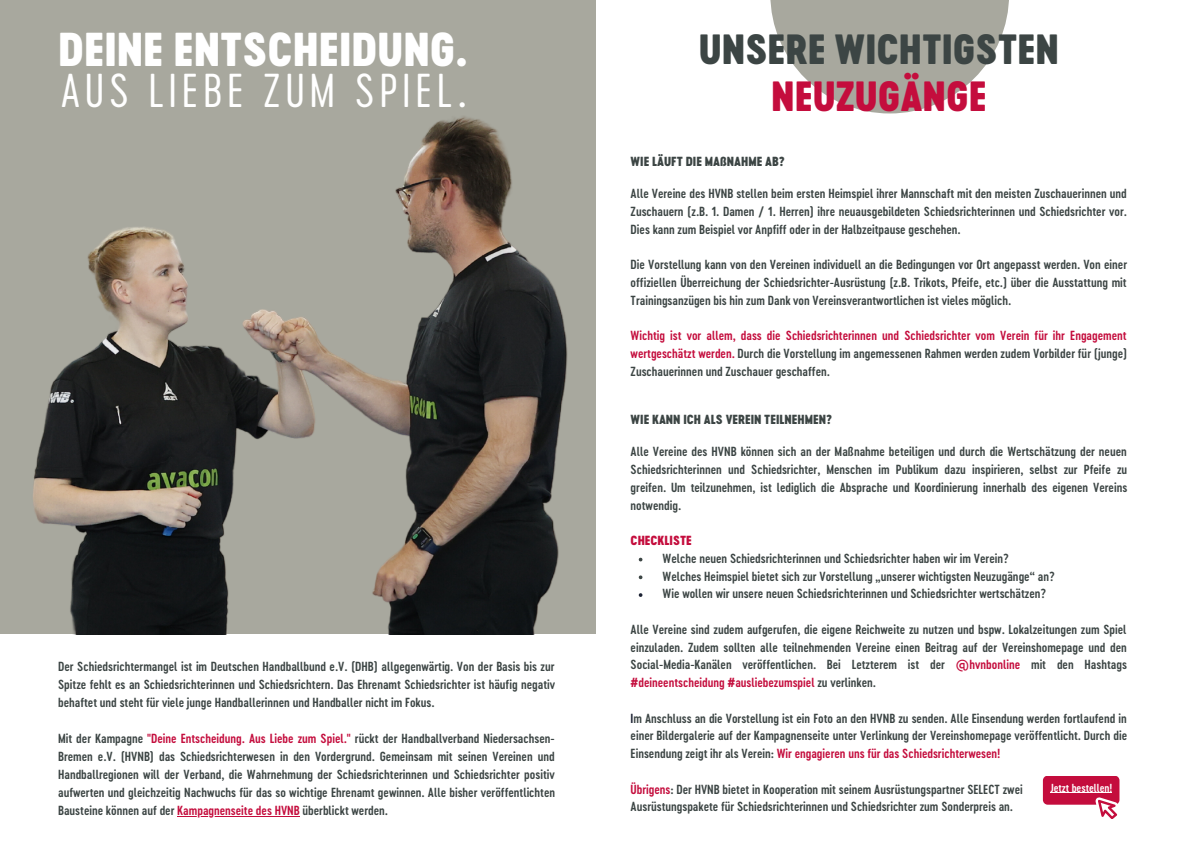
<style>
.page{position:relative;width:1191px;height:843px;background:#fff}
.page>*{position:absolute;margin:0;border:0;box-sizing:border-box;transform-origin:0 0}
.t1{font:44.3px "Cervo Neue Black Neue";color:#fff}
.t2{font:44.3px "Cervo Neue Light Neue";letter-spacing:.11em;color:#fff}
.t3{font:39.4px/46.5px "Cervo Neue Black Neue";color:#3c4544;text-align:center}
.t4{font:12.3px/17.7px "Cervo Neue Semi Bold Neue";color:#3c4544;text-align:justify}
.t5{font:12.3px/17.7px "Cervo Neue Semi Bold Neue";color:#c40d3d;text-align:justify}
.t6{font:12.3px "Cervo Neue Black Neue";color:#3c4544}
.t7{font:12.3px "Cervo Neue Black Neue";color:#c40d3d}
.t8{font:10.9px "Cervo Neue Semi Bold Neue";color:#fff}
.s1{color:#c40d3d}
.s2{color:#3c4544}
.s3{color:#1e2435}
</style>
<div class="page">
<div style="left:0;top:0;width:1190px;height:842px;background:#a8a89e"></div>
<div style="left:596px;top:0;width:594px;height:842px;background:#fff"></div>
<div style="left:0;top:634px;width:596px;height:208px;background:#fff"></div>
<svg style="left:770px;top:0;width:238px;height:113px"></svg>
<hr style="left:177px;top:815px;width:123px;height:1px;background:#c40d3d">
<svg style="left:1042px;top:776px;width:77px;height:42px"></svg>
<hr style="left:1050px;top:792px;width:62px;height:1px;background:#fff">
<img style="left:33px;top:116px;width:610px;height:517px">
<p class="t1" style="left:58px;top:23px;width:411px">DEINE ENTSCHEIDUNG.</p>
<p class="t2" style="left:61px;top:62px;width:407px">AUS LIEBE ZUM SPIEL.</p>
<p class="t4" style="left:58px;top:656px;width:498px;line-height:18px">Der Schiedsrichtermangel ist im Deutschen Handballbund e.V. (DHB) allgegenwärtig. Von der Basis bis zur Spitze fehlt es an Schiedsrichterinnen und Schiedsrichtern. Das Ehrenamt Schiedsrichter ist häufig negativ behaftet und steht für viele junge Handballerinnen und Handballer nicht im Fokus.</p>
<p class="t4" style="left:58px;top:728px;width:498px;line-height:18px">Mit der Kampagne <span class="s1">"Deine Entscheidung. Aus Liebe zum Spiel."</span> rückt der Handballverband Niedersachsen-Bremen e.V. (HVNB) das Schiedsrichterwesen in den Vordergrund. Gemeinsam mit seinen Vereinen und Handballregionen will der Verband, die Wahrnehmung der Schiedsrichterinnen und Schiedsrichter positiv aufwerten und gleichzeitig Nachwuchs für das so wichtige Ehrenamt gewinnen. Alle bisher veröffentlichten Bausteine können auf der <span class="s1">Kampagnenseite des HVNB</span> überblickt werden.</p>
<p class="t3" style="left:699px;top:27px;width:361px">UNSERE WICHTIGSTEN<br><span class="s1">NEUZUGÄNGE</span></p>
<p class="t6" style="left:630px;top:154px;width:155px">WIE LÄUFT DIE MAßNAHME AB?</p>
<p class="t4" style="left:630px;top:184px;width:497px">Alle Vereine des HVNB stellen beim ersten Heimspiel ihrer Mannschaft mit den meisten Zuschauerinnen und Zuschauern (z.B. 1. Damen / 1. Herren) ihre neuausgebildeten Schiedsrichterinnen und Schiedsrichter vor.<br>Dies kann zum Beispiel vor Anpfiff oder in der Halbzeitpause geschehen.</p>
<p class="t4" style="left:630px;top:255px;width:498px">Die Vorstellung kann von den Vereinen individuell an die Bedingungen vor Ort angepasst werden. Von einer offiziellen Überreichung der Schiedsrichter-Ausrüstung (z.B. Trikots, Pfeife, etc.) über die Ausstattung mit Trainingsanzügen bis hin zum Dank von Vereinsverantwortlichen ist vieles möglich.</p>
<p class="t5" style="left:630px;top:326px;width:498px">Wichtig ist vor allem, dass die Schiedsrichterinnen und Schiedsrichter vom Verein für ihr Engagement wertgeschätzt werden. <span class="s2">Durch die Vorstellung im angemessenen Rahmen werden zudem Vorbilder für (junge)<br>Zuschauerinnen und Zuschauer geschaffen.</span></p>
<p class="t6" style="left:630px;top:412px;width:203px">WIE KANN ICH ALS VEREIN TEILNEHMEN?</p>
<p class="t4" style="left:630px;top:442px;width:498px">Alle Vereine des HVNB können sich an der Maßnahme beteiligen und durch die Wertschätzung der neuen Schiedsrichterinnen und Schiedsrichter, Menschen im Publikum dazu inspirieren, selbst zur Pfeife zu greifen. Um teilzunehmen, ist lediglich die Absprache und Koordinierung innerhalb des eigenen Vereins notwendig.</p>
<p class="t7" style="left:630px;top:533px;width:63px">CHECKLISTE</p>
<p class="t4" style="left:662px;top:549px;width:347px">Welche neuen Schiedsrichterinnen und Schiedsrichter haben wir im Verein?</p>
<p class="t4" style="left:662px;top:566px;width:393px">Welches Heimspiel bietet sich zur Vorstellung „unserer wichtigsten Neuzugänge“ an?</p>
<p class="t4" style="left:662px;top:584px;width:385px">Wie wollen wir unsere neuen Schiedsrichterinnen und Schiedsrichter wertschätzen?</p>
<p class="t4" style="left:630px;top:620px;width:497px">Alle Vereine sind zudem aufgerufen, die eigene Reichweite zu nutzen und bspw. Lokalzeitungen zum Spiel einzuladen. Zudem sollten alle teilnehmenden Vereine einen Beitrag auf der Vereinshomepage und den Social-Media-Kanälen veröffentlichen. Bei Letzterem ist der <span class="s1">@hvnbonline</span> mit den Hashtags <span class="s1">#deineentscheidung #ausliebezumspiel</span> zu verlinken.</p>
<p class="t4" style="left:630px;top:708px;width:498px"><span class="s3">I</span>m Anschluss an die Vorstellung ist ein Foto an den HVNB zu senden. Alle Einsendung werden fortlaufend in einer Bildergalerie auf der Kampagnenseite unter Verlinkung der Vereinshomepage veröffentlicht. Durch die Einsendung zeigt ihr als Verein: <span class="s1">Wir engagieren uns für das Schiedsrichterwesen!</span></p>
<p class="t4" style="left:630px;top:779px;width:393px"><span class="s1">Übrigens</span>: Der HVNB bietet in Kooperation mit seinem Ausrüstungspartner SELECT zwei</p>
<p class="t4" style="left:630px;top:797px;width:384px">Ausrüstungspakete für Schiedsrichterinnen und Schiedsrichter zum Sonderpreis an.</p>
<p class="t8" style="left:1050px;top:780px;width:63px">Jetzt bestellen!</p>
</div>
